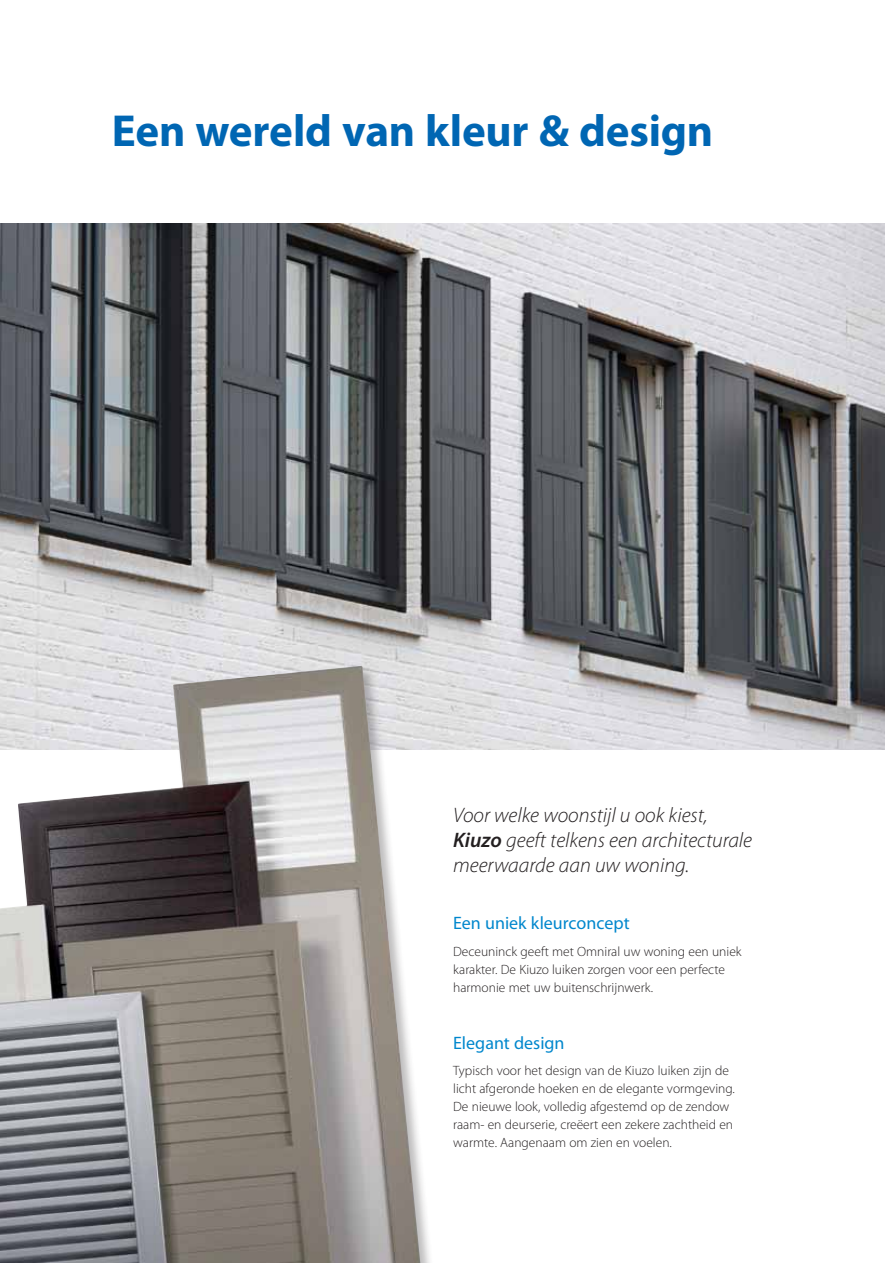
<style>
.page{position:relative;width:885px;height:1263px;background:#fff}
.page>*{position:absolute;margin:0;border:0;box-sizing:border-box;transform-origin:0 0}
.t1{font:700 45px "Myriad Pro";letter-spacing:-.005em;color:#0066b3}
.t2{font:italic 300 21px/25.2px "Myriad Pro";color:#231f20}
.t3{font:18px "Myriad Pro";color:#0087cd}
.t4{font:300 13.5px/18px "Myriad Pro";color:#231f20}
.s1{font-weight:600}
</style>
<div class="page">
<img style="left:0;top:223px;width:884px;height:527px">
<div style="left:0;top:664px;width:436px;height:599px;background:#231f20;opacity:.3"></div>
<img style="left:0;top:666px;width:420px;height:597px">
<h1 class="t1" style="left:112px;top:101px;width:603px">Een wereld van kleur &amp; design</h1>
<h2 class="t2" style="left:453px;top:802px;width:300px">Voor welke woonstijl u ook kiest,<br><span class="s1">Kiuzo</span> geeft telkens een architecturale meerwaarde aan uw woning.</h2>
<h3 class="t3" style="left:453px;top:912px;width:178px">Een uniek kleurconcept</h3>
<p class="t4" style="left:453px;top:942px;width:290px">Deceuninck geeft met Omniral uw woning een uniek karakter. De Kiuzo luiken zorgen voor een perfecte harmonie met uw buitenschrijnwerk.</p>
<h3 class="t3" style="left:453px;top:1031px;width:113px">Elegant design</h3>
<p class="t4" style="left:453px;top:1061px;width:283px">Typisch voor het design van de Kiuzo luiken zijn de licht afgeronde hoeken en de elegante vormgeving.<br>De nieuwe look, volledig afgestemd op de zendow raam- en deurserie, creëert een zekere zachtheid en warmte. Aangenaam om zien en voelen.</p>
</div>
